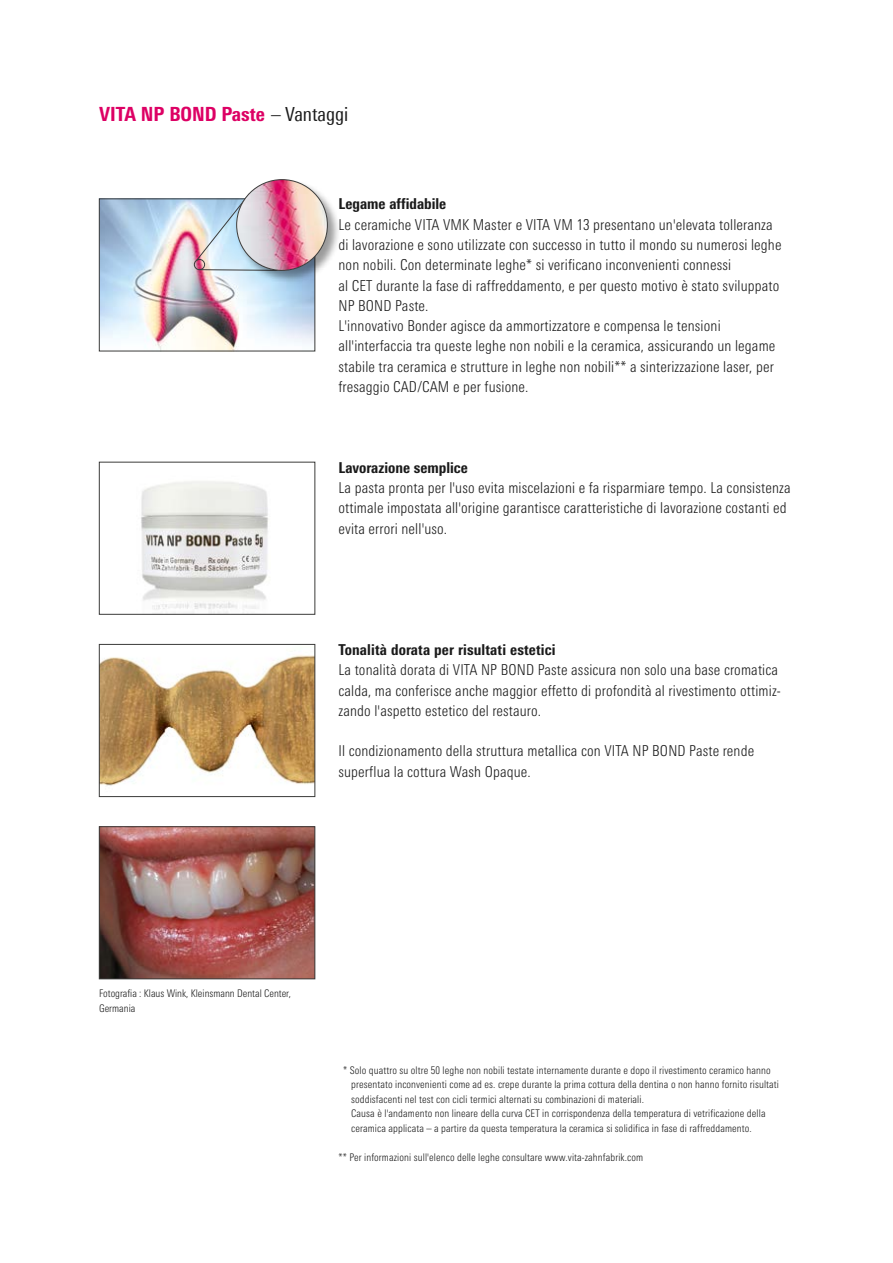
<style>
.page{position:relative;width:893px;height:1263px;background:#fff}
.page>*{position:absolute;margin:0;border:0;box-sizing:border-box;transform-origin:0 0}
.t1{font:800 condensed 19.5px "Univers Next Pro";color:#dd0064}
.t2{font:300 condensed 15px/20.2px "Univers Next Pro";letter-spacing:.01em;color:#1a1a1a}
.t3{font:800 condensed 15px "Univers Next Pro";color:#1a1a1a}
.t4{font:300 condensed 10.5px/14.7px "Univers Next Pro";letter-spacing:.01em;color:#1a1a1a}
.s1{font-weight:400;color:#1a1a1a}
</style>
<div class="page">
<img style="left:101px;top:201px;width:212px;height:148px">
<div style="left:99px;top:199px;width:216px;height:152px;border:1px solid #3b3b3a"></div>
<img style="left:101px;top:655px;width:212px;height:131px">
<div style="left:99px;top:644px;width:216px;height:153px;border:1px solid #3b3b3a"></div>
<img style="left:141px;top:481px;width:127px;height:131px">
<div style="left:194px;top:259px;width:11px;height:11px;border:1px solid #3b3b3a;border-radius:50%"></div>
<svg style="left:196px;top:198px;width:40px;height:63px;background:#c4d5e3"></svg>
<svg style="left:199px;top:269px;width:37px;height:2px"></svg>
<div style="left:236px;top:179px;width:105px;height:105px;background:#000;opacity:.4"></div>
<img style="left:237px;top:180px;width:90px;height:90px;border-radius:45px">
<img style="left:101px;top:828px;width:212px;height:149px">
<div style="left:99px;top:826px;width:216px;height:153px;border:1px solid #3b3b3a"></div>
<h1 class="t1" style="left:99px;top:102px;width:251px">VITA NP BOND Paste <span class="s1">– Vantaggi</span></h1>
<p class="t3" style="left:338px;top:195px;width:109px">Legame affidabile</p>
<p class="t2" style="left:338px;top:214px;width:444px">Le ceramiche VITA VMK Master e VITA VM 13 presentano un'elevata tolleranza di lavorazione e sono utilizzate con successo in tutto il mondo su numerosi leghe non nobili. Con determinate leghe* si verificano inconvenienti connessi<br>al CET durante la fase di raffreddamento, e per questo motivo è stato sviluppato NP BOND Paste.<br>L'innovativo Bonder agisce da ammortizzatore e compensa le tensioni all'interfaccia tra queste leghe non nobili e la ceramica, assicurando un legame stabile tra ceramica e strutture in leghe non nobili** a sinterizzazione laser, per fresaggio CAD/CAM e per fusione.</p>
<p class="t3" style="left:338px;top:458px;width:131px">Lavorazione semplice</p>
<p class="t2" style="left:338px;top:477px;width:454px">La pasta pronta per l'uso evita miscelazioni e fa risparmiare tempo. La consistenza ottimale impostata all'origine garantisce caratteristiche di lavorazione costanti ed evita errori nell'uso.</p>
<p class="t3" style="left:338px;top:641px;width:219px">Tonalità dorata per risultati estetici</p>
<p class="t2" style="left:338px;top:660px;width:444px">La tonalità dorata di VITA NP BOND Paste assicura non solo una base cromatica calda, ma conferisce anche maggior effetto di profondità al rivestimento ottimiz&shy;zando l'aspetto estetico del restauro.</p>
<p class="t2" style="left:338px;top:741px;width:417px">Il condizionamento della struttura metallica con VITA NP BOND Paste rende superflua la cottura Wash Opaque.</p>
<p class="t4" style="left:99px;top:986px;width:193px">Fotografia : Klaus Wink, Kleinsmann Dental Center,<br>Germania</p>
<p class="t4" style="left:351px;top:1062px;width:429px;text-indent:-8px">* Solo quattro su oltre 50 leghe non nobili testate internamente durante e dopo il rivestimento ceramico hanno presentato inconvenienti come ad es. crepe durante la prima cottura della dentina o non hanno fornito risultati soddisfacenti nel test con cicli termici alternati su combinazioni di materiali.<br>Causa è l'andamento non lineare della curva CET in corrispondenza della temperatura di vetrificazione della ceramica applicata – a partire da questa temperatura la ceramica si solidifica in fase di raffreddamento.</p>
<p class="t4" style="left:338px;top:1150px;width:306px">** Per informazioni sull'elenco delle leghe consultare www.vita-zahnfabrik.com</p>
</div>
